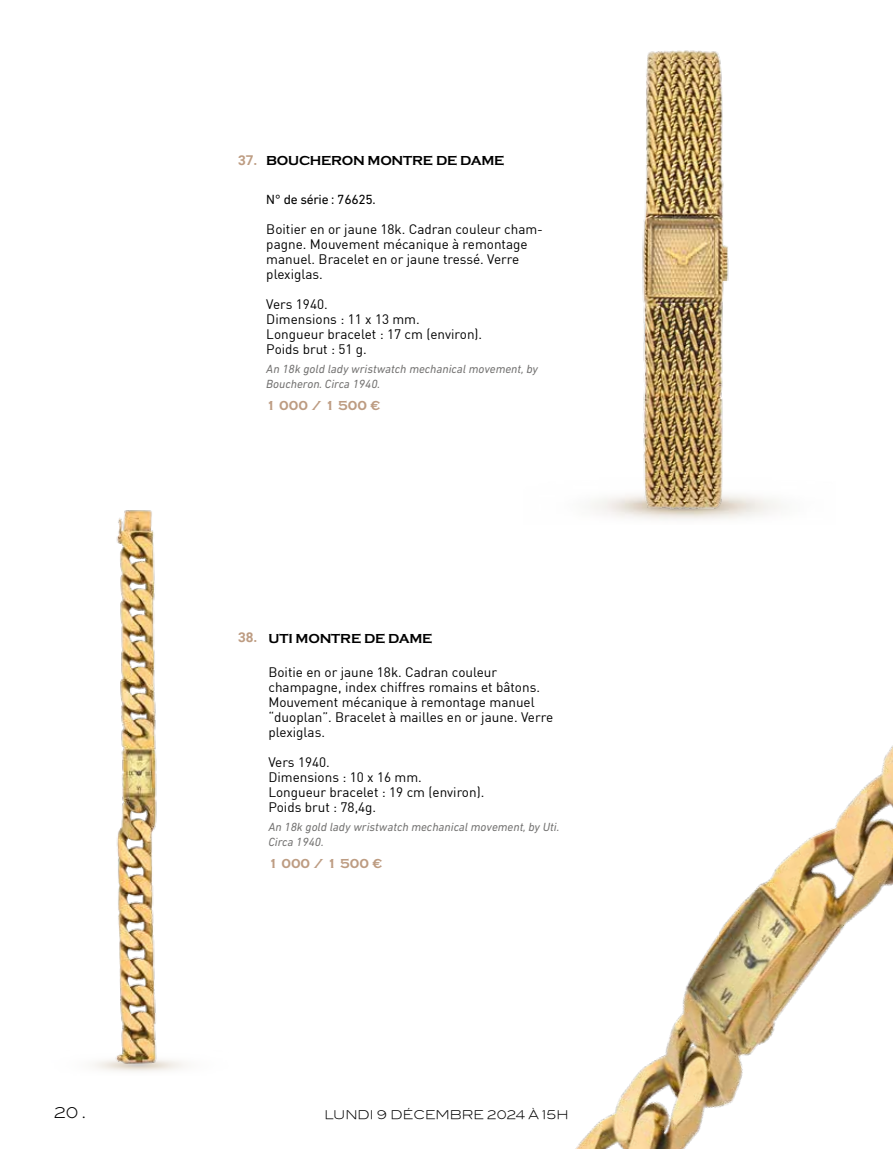
<style>
.page{position:relative;width:893px;height:1149px;background:#fff}
.page>*{position:absolute;margin:0;border:0;box-sizing:border-box;transform-origin:0 0}
.t1{font:300 15px "Blair ITC";color:#000}
.t2{font:13.5px/15px "DIN";color:#000}
.t3{font:700 13.5px "Copperplate";letter-spacing:-.02em;color:#000}
.t4{font:700 13.5px "Copperplate";color:#bd9c82}
.t5{font:13.5px "DIN Next LT Pro";letter-spacing:-.02em;color:#000}
.t6{font:700 13.5px "Roboto";color:#bd9c82}
.t7{font:italic 12px/15px "DIN Next LT Pro";color:#727170}
.t8{font:12px "Blair ITCTT Light";color:#000}
.s1{font-family:"Minion Pro";font-weight:400}
</style>
<div class="page">
<img style="left:576px;top:745px;width:317px;height:403px">
<img style="left:98px;top:510px;width:75px;height:564px">
<img style="left:621px;top:50px;width:144px;height:474px">
<p class="t1" style="left:54px;top:1103px;width:33px">20 <span class="s1">.</span></p>
<p class="t6" style="left:238px;top:151px;width:21px">37.</p>
<p class="t3" style="left:266px;top:153px;width:240px">BOUCHERON MONTRE DE DAME</p>
<p class="t5" style="left:266px;top:191px;width:111px">N° de série : 76625.</p>
<p class="t2" style="left:266px;top:221px;width:278px">Boitier en or jaune 18k. Cadran couleur cham&shy;pagne. Mouvement mécanique à remontage manuel. Bracelet en or jaune tressé. Verre plexiglas.</p>
<p class="t2" style="left:266px;top:296px;width:217px">Vers 1940.<br>Dimensions : 11 x 13 mm.<br>Longueur bracelet : 17 cm (environ).<br>Poids brut : 51 g.</p>
<p class="t7" style="left:266px;top:361px;width:273px">An 18k gold lady wristwatch mechanical movement, by<br>Boucheron. Circa 1940.</p>
<p class="t4" style="left:266px;top:398px;width:115px">1 000 / 1 500 €</p>
<p class="t6" style="left:238px;top:627px;width:21px">38.</p>
<p class="t3" style="left:268px;top:630px;width:166px">UTI MONTRE DE DAME</p>
<p class="t2" style="left:268px;top:664px;width:286px">Boitie en or jaune 18k. Cadran couleur champagne, index chiffres romains et bâtons.<br>Mouvement mécanique à remontage manuel “duoplan”. Bracelet à mailles en or jaune. Verre plexiglas.</p>
<p class="t2" style="left:268px;top:754px;width:217px">Vers 1940.<br>Dimensions : 10 x 16 mm.<br>Longueur bracelet : 19 cm (environ).<br>Poids brut : 78,4g.</p>
<p class="t7" style="left:268px;top:819px;width:293px">An 18k gold lady wristwatch mechanical movement, by Uti.<br>Circa 1940.</p>
<p class="t4" style="left:268px;top:855px;width:115px">1 000 / 1 500 €</p>
<p class="t8" style="left:324px;top:1107px;width:246px">LUNDI 9 DÉCEMBRE 2024 À 15H</p>
</div>
